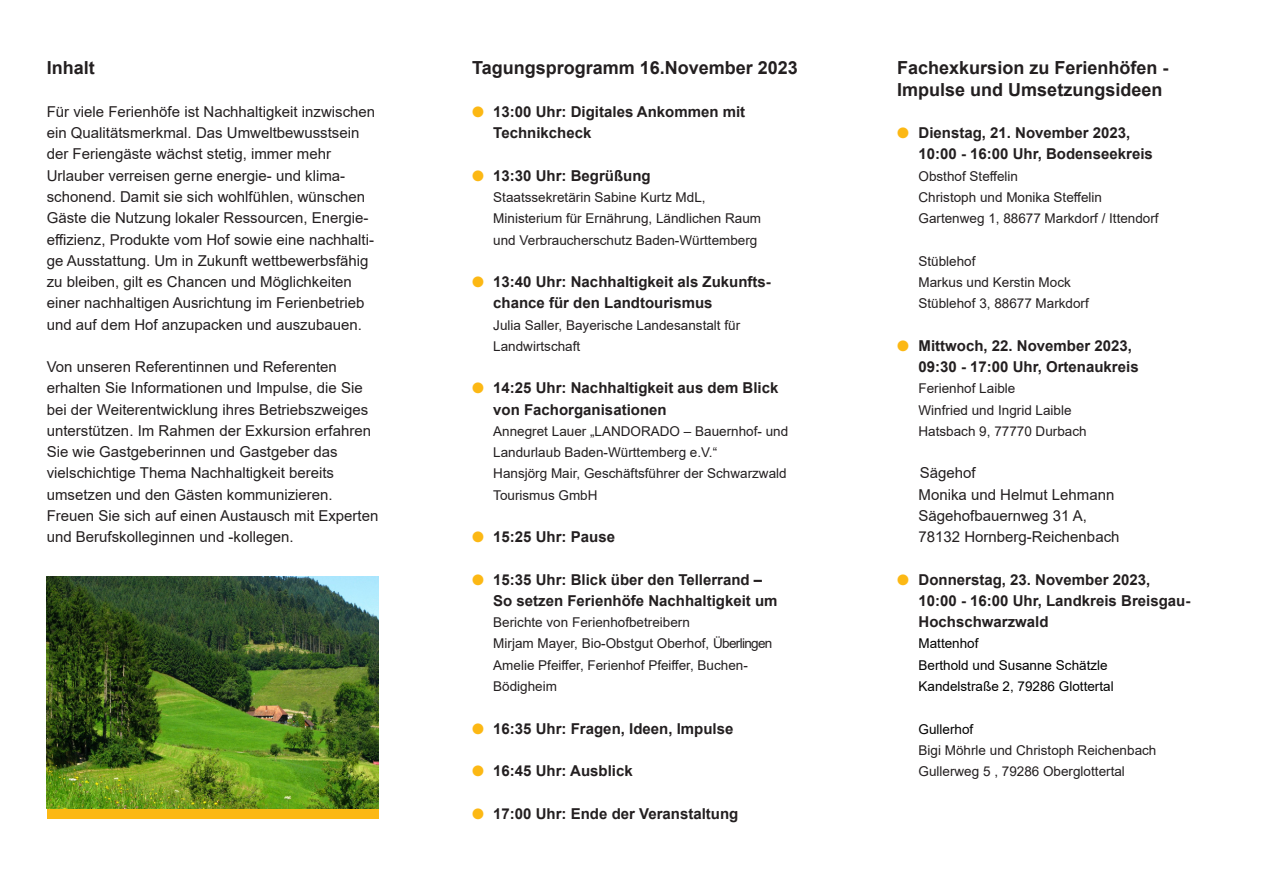
<style>
.page{position:relative;width:1263px;height:893px;background:#fff}
.page>*{position:absolute;margin:0;border:0;box-sizing:border-box;transform-origin:0 0}
.Headline_Innenseite{font:700 18px/21.3px "Arial";color:#231f20}
.Fließtext{font:15px/21.3px "Arial";color:#231f20}
.t1{font:700 15px/21.3px "Arial";color:#231f20}
.Fließtext-2{font:13.5px/21.3px "Arial";color:#231f20}
.Fließtext-3{font:13.5px "Arial";color:#000}
.s1{color:#fcb814}
</style>
<div class="page">
<div style="left:47px;top:808px;width:331px;height:11px;background:#fcb814"></div>
<img style="left:47px;top:576px;width:331px;height:233px">
<p class="Headline_Innenseite" style="left:47px;top:58px;width:50px">Inhalt</p>
<p class="Fließtext" style="left:47px;top:101px;width:330px">Für viele Ferienhöfe ist Nachhaltigkeit inzwischen ein Qualitätsmerkmal. Das Umweltbewusstsein der Feriengäste wächst stetig, immer mehr Urlauber verreisen gerne energie- und klima&shy;schonend. Damit sie sich wohlfühlen, wünschen Gäste die Nutzung lokaler Ressourcen, Energie&shy;effizienz, Produkte vom Hof sowie eine nachhalti&shy;ge Ausstattung. Um in Zukunft wettbewerbsfähig zu bleiben, gilt es Chancen und Möglichkeiten einer nachhaltigen Ausrichtung im Ferienbetrieb und auf dem Hof anzupacken und auszubauen.</p>
<p class="Fließtext" style="left:47px;top:356px;width:333px">Von unseren Referentinnen und Referenten erhalten Sie Informationen und Impulse, die Sie bei der Weiterentwicklung ihres Betriebszweiges unterstützen. Im Rahmen der Exkursion erfahren Sie wie Gastgeberinnen und Gastgeber das vielschichtige Thema Nachhaltigkeit bereits umsetzen und den Gästen kommunizieren.<br>Freuen Sie sich auf einen Austausch mit Experten und Berufskolleginnen und -kollegen.</p>
<p class="Headline_Innenseite" style="left:472px;top:58px;width:327px">Tagungsprogramm 16.November 2023</p>
<p class="t1" style="left:493px;top:101px;width:254px;text-indent:-21px"><span class="s1">●</span> 13:00 Uhr: Digitales Ankommen mit<br>Technikcheck</p>
<p class="t1" style="left:472px;top:165px;width:180px"><span class="s1">●</span> 13:30 Uhr: Begrüßung</p>
<p class="Fließtext-2" style="left:493px;top:186px;width:214px">Staatssekretärin Sabine Kurtz MdL,</p>
<p class="Fließtext-2" style="left:493px;top:208px;width:269px">Ministerium für Ernährung, Ländlichen Raum und Verbraucherschutz Baden-Württemberg</p>
<p class="t1" style="left:493px;top:271px;width:279px;text-indent:-21px"><span class="s1">●</span> 13:40 Uhr: Nachhaltigkeit als Zukunfts&shy;chance für den Landtourismus</p>
<p class="Fließtext-2" style="left:493px;top:314px;width:248px">Julia Saller, Bayerische Landesanstalt für<br>Landwirtschaft</p>
<p class="t1" style="left:493px;top:378px;width:287px;text-indent:-21px"><span class="s1">●</span> 14:25 Uhr: Nachhaltigkeit aus dem Blick von Fachorganisationen</p>
<p class="Fließtext-2" style="left:493px;top:420px;width:296px">Annegret Lauer „LANDORADO – Bauernhof- und Landurlaub Baden-Württemberg e.V.“<br>Hansjörg Mair, Geschäftsführer der Schwarzwald Tourismus GmbH</p>
<p class="t1" style="left:472px;top:526px;width:144px"><span class="s1">●</span> 15:25 Uhr: Pause</p>
<p class="t1" style="left:493px;top:569px;width:286px;text-indent:-21px"><span class="s1">●</span> 15:35 Uhr: Blick über den Tellerrand –<br>So setzen Ferienhöfe Nachhaltigkeit um</p>
<p class="Fließtext-2" style="left:493px;top:612px;width:281px">Berichte von Ferienhofbetreibern<br>Mirjam Mayer, Bio-Obstgut Oberhof, Überlingen</p>
<p class="Fließtext-2" style="left:493px;top:654px;width:256px">Amelie Pfeiffer, Ferienhof Pfeiffer, Buchen-<br>Bödigheim</p>
<p class="t1" style="left:472px;top:718px;width:263px"><span class="s1">●</span> 16:35 Uhr: Fragen, Ideen, Impulse</p>
<p class="t1" style="left:472px;top:760px;width:162px"><span class="s1">●</span> 16:45 Uhr: Ausblick</p>
<p class="t1" style="left:472px;top:803px;width:268px"><span class="s1">●</span> 17:00 Uhr: Ende der Veranstaltung</p>
<p class="Headline_Innenseite" style="left:897px;top:58px;width:273px">Fachexkursion zu Ferienhöfen -<br>Impulse und Umsetzungsideen</p>
<p class="t1" style="left:918px;top:122px;width:236px;text-indent:-21px"><span class="s1">●</span> Dienstag, 21. November 2023,<br>10:00 - 16:00 Uhr, Bodenseekreis</p>
<p class="Fließtext-2" style="left:918px;top:165px;width:101px">Obsthof Steffelin</p>
<p class="Fließtext-2" style="left:918px;top:186px;width:185px">Christoph und Monika Steffelin</p>
<p class="Fließtext-2" style="left:918px;top:208px;width:242px">Gartenweg 1, 88677 Markdorf / Ittendorf</p>
<p class="Fließtext-2" style="left:918px;top:250px;width:59px">Stüblehof</p>
<p class="Fließtext-2" style="left:918px;top:272px;width:154px">Markus und Kerstin Mock</p>
<p class="Fließtext-2" style="left:918px;top:293px;width:172px">Stüblehof 3, 88677 Markdorf</p>
<p class="t1" style="left:918px;top:335px;width:222px;text-indent:-21px"><span class="s1">●</span> Mittwoch, 22. November 2023,<br>09:30 - 17:00 Uhr, Ortenaukreis</p>
<p class="Fließtext-2" style="left:918px;top:378px;width:98px">Ferienhof Laible</p>
<p class="Fließtext-2" style="left:918px;top:399px;width:155px">Winfried und Ingrid Laible</p>
<p class="Fließtext-2" style="left:918px;top:420px;width:170px">Hatsbach 9, 77770 Durbach</p>
<p class="Fließtext" style="left:920px;top:462px;width:57px">Sägehof</p>
<p class="Fließtext" style="left:918px;top:484px;width:197px">Monika und Helmut Lehmann</p>
<p class="Fließtext" style="left:918px;top:505px;width:202px">Sägehofbauernweg 31 A,<br>78132 Hornberg-Reichenbach</p>
<p class="t1" style="left:918px;top:569px;width:273px;text-indent:-21px"><span class="s1">●</span> Donnerstag, 23. November 2023,<br>10:00 - 16:00 Uhr, Landkreis Breisgau-<br>Hochschwarzwald</p>
<p class="Fließtext-3" style="left:918px;top:634px;width:62px">Mattenhof</p>
<p class="Fließtext-3" style="left:918px;top:656px;width:191px">Berthold und Susanne Schätzle</p>
<p class="Fließtext-3" style="left:918px;top:677px;width:197px">Kandelstraße 2, 79286 Glottertal</p>
<p class="Fließtext-3" style="left:918px;top:719px;width:56px">Gullerhof</p>
<p class="Fließtext-2" style="left:918px;top:739px;width:239px">Bigi Möhrle und Christoph Reichenbach</p>
<p class="Fließtext-2" style="left:918px;top:761px;width:208px">Gullerweg 5 , 79286 Oberglottertal</p>
</div>
